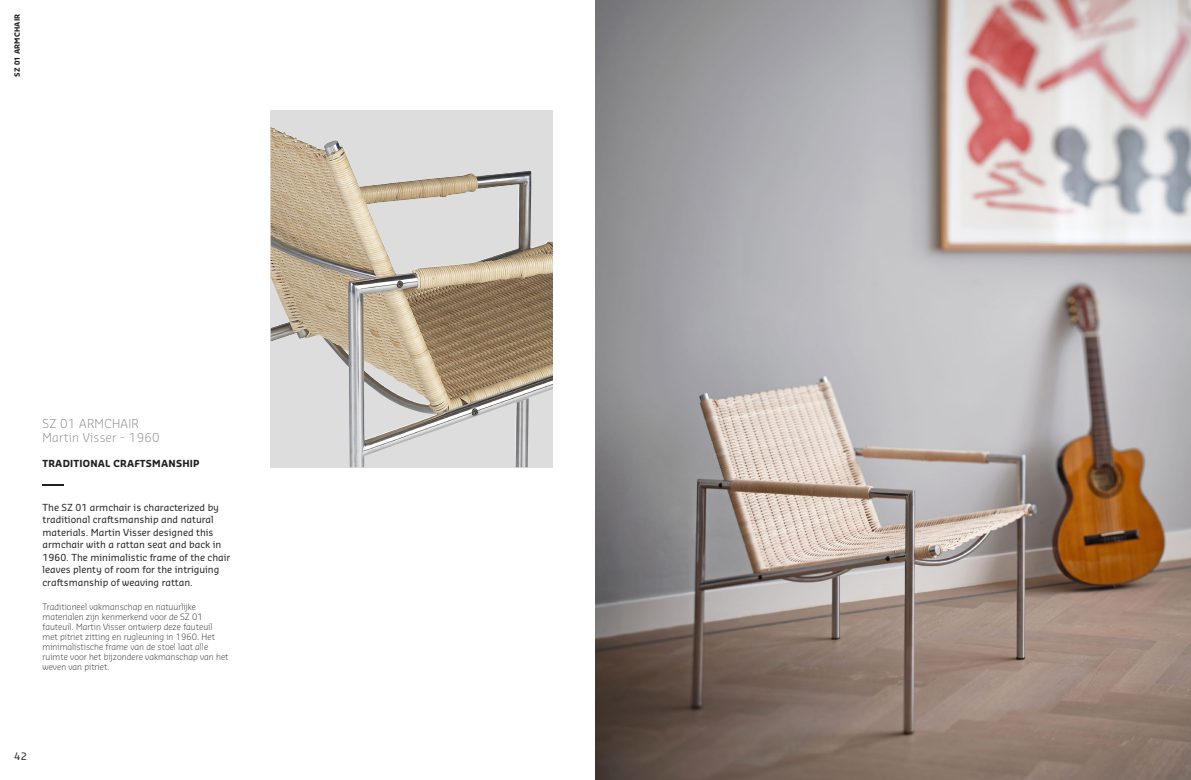
<style>
.page{position:relative;width:1191px;height:780px;background:#fff}
.page>*{position:absolute;margin:0;border:0;box-sizing:border-box;transform-origin:0 0}
.t1{font:300 12px/14.4px "Sansa Std";letter-spacing:.025em;color:#808285}
.t2{font:10px "Sansa Std";color:#231f20}
.t3{font:9.5px/12.5px "Sansa Std";color:#231f20}
.t4{font:700 9.5px "Sansa Std";letter-spacing:.025em;color:#231f20}
.t5{font:300 8.5px/10px "Sansa Std";color:#231f20}
.t6{font:700 7px "Sansa Std";letter-spacing:.025em;color:#231f20}
</style>
<div class="page">
<img style="left:595px;top:0;width:596px;height:780px">
<div style="left:271px;top:110px;width:282px;height:357px;background:#ddd"></div>
<img style="left:271px;top:127px;width:282px;height:340px">
<hr style="left:43px;top:484px;width:21px;height:2px;background:#231f20">
<p class="t6" style="left:13px;top:77px;width:64px;rotate:-90deg">SZ 01 ARMCHAIR</p>
<h1 class="t1" style="left:43px;top:415px;width:119px">SZ 01 ARMCHAIR<br>Martin Visser - 1960</h1>
<p class="t4" style="left:43px;top:457px;width:159px">TRADITIONAL CRAFTSMANSHIP</p>
<p class="t3" style="left:43px;top:500px;width:189px">The SZ 01 armchair is characterized by traditional craftsmanship and natural materials. Martin Visser designed this armchair with a rattan seat and back in 1960. The minimalistic frame of the chair leaves plenty of room for the intriguing craftsmanship of weaving rattan.</p>
<p class="t5" style="left:43px;top:601px;width:187px">Traditioneel vakmanschap en natuurlijke materialen zijn kenmerkend voor de SZ 01 fauteuil. Martin Visser ontwierp deze fauteuil met pitriet zitting en rugleuning in 1960. Het minimalistische frame van de stoel laat alle ruimte voor het bijzondere vakmanschap van het weven van pitriet.</p>
<p class="t2" style="left:14px;top:749px;width:14px">42</p>
</div>
